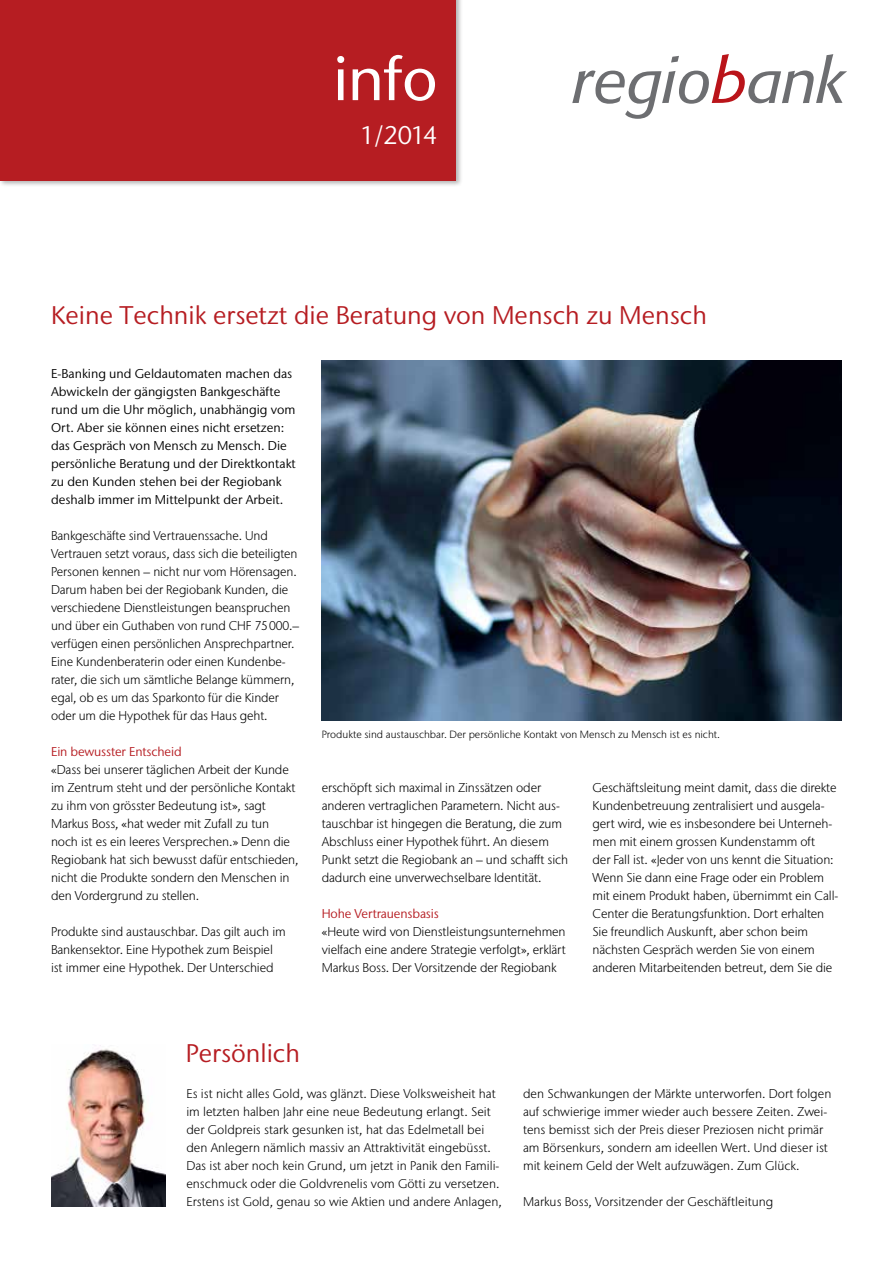
<style>
.page{position:relative;width:893px;height:1263px;background:#fff}
.page>*{position:absolute;margin:0;border:0;box-sizing:border-box;transform-origin:0 0}
.t1{font:61.5px "Stone Sans";color:#fff}
.t2{font:25.5px "Stone Sans IIITC Std";color:#b61d22}
.t3{font:25.5px "Stone Sans IIITC Std";color:#fff}
.t4{font:300 12.75px/18px "Stone Sans IIITC Std";letter-spacing:-.01em;color:#000}
.t5{font:12.75px/18px "Stone Sans IIITC Std";color:#000}
.t6{font:12.75px "Stone Sans IIITC Std";letter-spacing:-.01em;color:#b61d22}
.t7{font:300 12.6px/18px "Stone Sans IIITC Std";color:#000}
.t8{font:300 10.5px "Stone Sans IIITC Std";color:#000}
</style>
<div class="page">
<div style="left:0;top:0;width:463px;height:188px;background:#000;opacity:.3"></div>
<div style="left:0;top:0;width:455px;height:180px;background:#b61d22"></div>
<svg style="left:572px;top:54px;width:275px;height:65px"></svg>
<img style="left:322px;top:360px;width:520px;height:360px">
<img style="left:51px;top:1045px;width:114px;height:161px">
<h1 class="t1" style="left:333px;top:42px;width:106px">info</h1>
<h2 class="t3" style="left:360px;top:120px;width:79px">1/2014</h2>
<h2 class="t2" style="left:51px;top:300px;width:657px">Keine Technik ersetzt die Beratung von Mensch zu Mensch</h2>
<p class="t5" style="left:51px;top:365px;width:246px">E-Banking und Geldautomaten machen das Abwickeln der gängigsten Bankgeschäfte rund um die Uhr möglich, unabhängig vom Ort. Aber sie können eines nicht ersetzen: das Gespräch von Mensch zu Mensch. Die persönliche Beratung und der Direktkontakt zu den Kunden stehen bei der Regiobank deshalb immer im Mittelpunkt der Arbeit.</p>
<p class="t4" style="left:51px;top:527px;width:250px">Bankgeschäfte sind Vertrauenssache. Und Vertrauen setzt voraus, dass sich die beteiligten Personen kennen – nicht nur vom Hörensagen.<br>Darum haben bei der Regiobank Kunden, die verschiedene Dienstleistungen beanspruchen und über ein Guthaben von rund CHF 75000.– verfügen einen persönlichen Ansprechpartner.<br>Eine Kundenberaterin oder einen Kundenbe&shy;rater, die sich um sämtliche Belange kümmern, egal, ob es um das Sparkonto für die Kinder oder um die Hypothek für das Haus geht.</p>
<p class="t6" style="left:51px;top:744px;width:132px">Ein bewusster Entscheid</p>
<p class="t4" style="left:51px;top:761px;width:249px">«Dass bei unserer täglichen Arbeit der Kunde im Zentrum steht und der persönliche Kontakt zu ihm von grösster Bedeutung ist», sagt Markus Boss, «hat weder mit Zufall zu tun noch ist es ein leeres Versprechen.» Denn die Regiobank hat sich bewusst dafür entschieden, nicht die Produkte sondern den Menschen in den Vordergrund zu stellen.</p>
<p class="t4" style="left:51px;top:923px;width:236px">Produkte sind austauschbar. Das gilt auch im<br>Bankensektor. Eine Hypothek zum Beispiel ist immer eine Hypothek. Der Unterschied</p>
<p class="t8" style="left:322px;top:728px;width:400px">Produkte sind austauschbar. Der persönliche Kontakt von Mensch zu Mensch ist es nicht.</p>
<p class="t4" style="left:322px;top:779px;width:248px">erschöpft sich maximal in Zinssätzen oder anderen vertraglichen Parametern. Nicht aus&shy;tauschbar ist hingegen die Beratung, die zum Abschluss einer Hypothek führt. An diesem Punkt setzt die Regiobank an – und schafft sich dadurch eine unverwechselbare Identität.</p>
<p class="t6" style="left:322px;top:906px;width:119px">Hohe Vertrauensbasis</p>
<p class="t4" style="left:322px;top:923px;width:246px;text-align:justify">«Heute wird von Dienstleistungsunternehmen vielfach eine andere Strategie verfolgt», erklärt Markus Boss. Der Vorsitzende der Regiobank</p>
<p class="t4" style="left:592px;top:779px;width:247px">Geschäftsleitung meint damit, dass die direkte Kundenbetreuung zentralisiert und ausgela&shy;gert wird, wie es insbesondere bei Unterneh&shy;men mit einem grossen Kundenstamm oft<br>der Fall ist. «Jeder von uns kennt die Situation:<br>Wenn Sie dann eine Frage oder ein Problem mit einem Produkt haben, übernimmt ein Call-Center die Beratungsfunktion. Dort erhalten Sie freundlich Auskunft, aber schon beim nächsten Gespräch werden Sie von einem anderen Mitarbeitenden betreut, dem Sie die</p>
<h2 class="t2" style="left:186px;top:1038px;width:116px">Persönlich</h2>
<p class="t7" style="left:186px;top:1085px;width:317px">Es ist nicht alles Gold, was glänzt. Diese Volksweisheit hat im letzten halben Jahr eine neue Bedeutung erlangt. Seit der Goldpreis stark gesunken ist, hat das Edelmetall bei den Anlegern nämlich massiv an Attraktivität eingebüsst.<br>Das ist aber noch kein Grund, um jetzt in Panik den Famili&shy;enschmuck oder die Goldvrenelis vom Götti zu versetzen.<br>Erstens ist Gold, genau so wie Aktien und andere Anlagen,</p>
<p class="t7" style="left:523px;top:1085px;width:310px">den Schwankungen der Märkte unterworfen. Dort folgen auf schwierige immer wieder auch bessere Zeiten. Zwei&shy;tens bemisst sich der Preis dieser Preziosen nicht primär am Börsenkurs, sondern am ideellen Wert. Und dieser ist mit keinem Geld der Welt aufzuwägen. Zum Glück.</p>
<p class="t7" style="left:523px;top:1193px;width:252px">Markus Boss, Vorsitzender der Geschäftleitung</p>
</div>
